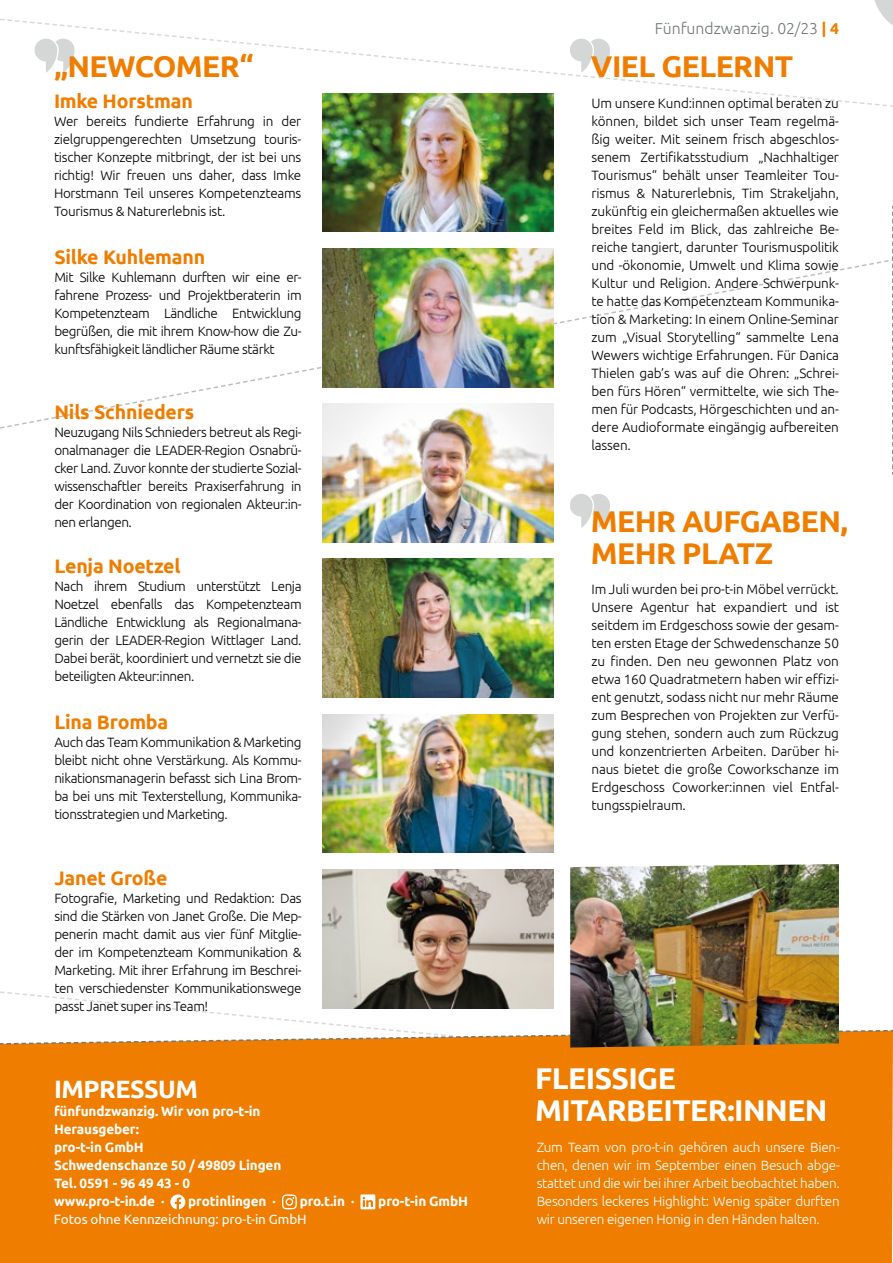
<style>
.page{position:relative;width:893px;height:1263px;background:#fff}
.page>*{position:absolute;margin:0;border:0;box-sizing:border-box;transform-origin:0 0}
.t1{font:700 30px/31.5px "Ubuntu";letter-spacing:-.02em;color:#ef7d00}
.t2{font:700 30px/31.5px "Ubuntu";letter-spacing:-.02em;color:#fff}
.t3{font:700 25.05px "Ubuntu";letter-spacing:-.02em;color:#fff}
.t4{font:700 19.5px "Ubuntu";letter-spacing:-.01em;color:#ef7d00}
.t5{font:300 15.75px "Ubuntu";color:#727777}
.t6{font:300 13.5px/18px "Ubuntu";letter-spacing:-.03em;color:#000;text-align:justify}
.t7{font:300 13.5px/18px "Ubuntu";letter-spacing:-.02em;color:#fff;text-align:justify}
.t8{font:700 13.5px/18px "Ubuntu";letter-spacing:-.01em;color:#fff}
.t9{font:13.5px "Ubuntu";letter-spacing:-.01em;color:#fff}
.s1{font-weight:700;color:#ef7d00}
</style>
<div class="page">
<svg style="left:0;top:43px;width:893px;height:431px"></svg>
<svg style="left:0;top:968px;width:554px;height:61px"></svg>
<svg style="left:891px;top:203px;width:2px;height:272px"></svg>
<svg style="left:872px;top:0;width:21px;height:86px"></svg>
<svg style="left:35px;top:39px;width:40px;height:34px"></svg>
<img style="left:323px;top:93px;width:230px;height:139px">
<img style="left:323px;top:559px;width:230px;height:139px">
<img style="left:323px;top:248px;width:230px;height:139px">
<img style="left:323px;top:714px;width:230px;height:139px">
<img style="left:323px;top:404px;width:230px;height:138px">
<img style="left:323px;top:869px;width:230px;height:139px">
<div style="left:0;top:1029px;width:893px;height:234px;background:#ef7d00"></div>
<svg style="left:170px;top:1194px;width:15px;height:15px"></svg>
<svg style="left:282px;top:1194px;width:15px;height:15px"></svg>
<svg style="left:360px;top:1194px;width:15px;height:15px"></svg>
<svg style="left:570px;top:39px;width:40px;height:34px"></svg>
<svg style="left:570px;top:494px;width:40px;height:34px"></svg>
<img style="left:570px;top:864px;width:269px;height:183px">
<h1 class="t1" style="left:55px;top:50px;width:200px">„NEWCOMER“</h1>
<h3 class="t4" style="left:54px;top:90px;width:140px">Imke Horstman</h3>
<p class="t6" style="left:54px;top:112px;width:249px">Wer bereits fundierte Erfahrung in der zielgruppengerechten Umsetzung touris&shy;tischer Konzepte mitbringt, der ist bei uns richtig! Wir freuen uns daher, dass Imke Horstmann Teil unseres Kompetenzteams Tourismus &amp; Naturerlebnis ist.</p>
<h3 class="t4" style="left:54px;top:245px;width:152px">Silke Kuhlemann</h3>
<p class="t6" style="left:54px;top:267px;width:249px">Mit Silke Kuhlemann durften wir eine er&shy;fahrene Prozess- und Projektberaterin im Kompetenzteam Ländliche Entwicklung begrüßen, die mit ihrem Know-how die Zu&shy;kunftsfähigkeit ländlicher Räume stärkt</p>
<h3 class="t4" style="left:54px;top:400px;width:141px">Nils Schnieders</h3>
<p class="t6" style="left:54px;top:423px;width:249px">Neuzugang Nils Schnieders betreut als Regi&shy;onalmanager die LEADER-Region Osnabrü&shy;cker Land. Zuvor konnte der studierte Sozial&shy;wissenschaftler bereits Praxiserfahrung in der Koordination von regionalen Akteur:in&shy;nen erlangen.</p>
<h3 class="t4" style="left:54px;top:554px;width:128px">Lenja Noetzel</h3>
<p class="t6" style="left:54px;top:577px;width:249px">Nach ihrem Studium unterstützt Lenja Noetzel ebenfalls das Kompetenzteam Ländliche Entwicklung als Regionalmana&shy;gerin der LEADER-Region Wittlager Land.<br>Dabei berät, koordiniert und vernetzt sie die beteiligten Akteur:innen.</p>
<h3 class="t4" style="left:54px;top:710px;width:115px">Lina Bromba</h3>
<p class="t6" style="left:54px;top:733px;width:249px">Auch das Team Kommunikation &amp; Marketing bleibt nicht ohne Verstärkung. Als Kommu&shy;nikationsmanagerin befasst sich Lina Brom&shy;ba bei uns mit Texterstellung, Kommunika&shy;tionsstrategien und Marketing.</p>
<h3 class="t4" style="left:54px;top:866px;width:115px">Janet Große</h3>
<p class="t6" style="left:54px;top:888px;width:249px">Fotografie, Marketing und Redaktion: Das sind die Stärken von Janet Große. Die Mep&shy;penerin macht damit aus vier fünf Mitglie&shy;der im Kompetenzteam Kommunikation &amp; Marketing. Mit ihrer Erfahrung im Beschrei&shy;ten verschiedenster Kommunikationswege passt Janet super ins Team!</p>
<h2 class="t3" style="left:54px;top:1074px;width:146px">IMPRESSUM</h2>
<p class="t8" style="left:54px;top:1102px;width:229px">fünfundzwanzig. Wir von pro-t-in<br>Herausgeber:<br>pro-t-in GmbH<br>Schwedenschanze 50 / 49809 Lingen<br>Tel. 0591 - 96 49 43 - 0 www.pro-t-in.de ·</p>
<p class="t8" style="left:188px;top:1192px;width:89px">protinlingen ·</p>
<p class="t8" style="left:300px;top:1192px;width:56px">pro.t.in ·</p>
<p class="t8" style="left:378px;top:1192px;width:91px">pro-t-in GmbH</p>
<p class="t9" style="left:54px;top:1211px;width:254px">Fotos ohne Kennzeichnung: pro-t-in GmbH</p>
<p class="t5" style="left:655px;top:18px;width:186px">Fünfundzwanzig. 02/23 <span class="s1">| 4</span></p>
<h1 class="t1" style="left:591px;top:50px;width:204px">VIEL GELERNT</h1>
<p class="t6" style="left:591px;top:94px;width:249px">Um unsere Kund:innen optimal beraten zu können, bildet sich unser Team regelmä&shy;ßig weiter. Mit seinem frisch abgeschlos&shy;senem Zertifikatsstudium „Nachhaltiger Tourismus“ behält unser Teamleiter Tou&shy;rismus &amp; Naturerlebnis, Tim Strakeljahn, zukünftig ein gleichermaßen aktuelles wie breites Feld im Blick, das zahlreiche Be&shy;reiche tangiert, darunter Tourismuspolitik und -ökonomie, Umwelt und Klima sowie Kultur und Religion. Andere Schwerpunk&shy;te hatte das Kompetenzteam Kommunika&shy;tion &amp; Marketing: In einem Online-Seminar zum „Visual Storytelling“ sammelte Lena Wewers wichtige Erfahrungen. Für Danica Thielen gab’s was auf die Ohren: „Schrei&shy;ben fürs Hören“ vermittelte, wie sich The&shy;men für Podcasts, Hörgeschichten und an&shy;dere Audioformate eingängig aufbereiten lassen.</p>
<h1 class="t1" style="left:591px;top:506px;width:258px">MEHR AUFGABEN,<br>MEHR PLATZ</h1>
<p class="t6" style="left:591px;top:580px;width:249px">Im Juli wurden bei pro-t-in Möbel verrückt.<br>Unsere Agentur hat expandiert und ist seitdem im Erdgeschoss sowie der gesam&shy;ten ersten Etage der Schwedenschanze 50 zu finden. Den neu gewonnen Platz von etwa 160 Quadratmetern haben wir effizi&shy;ent genutzt, sodass nicht nur mehr Räume zum Besprechen von Projekten zur Verfü&shy;gung stehen, sondern auch zum Rückzug und konzentrierten Arbeiten. Darüber hi&shy;naus bietet die große Coworkschanze im Erdgeschoss Coworker:innen viel Entfal&shy;tungsspielraum.</p>
<h1 class="t2" style="left:535px;top:1062px;width:294px">FLEISSIGE<br>MITARBEITER:INNEN</h1>
<p class="t7" style="left:537px;top:1138px;width:305px">Zum Team von pro-t-in gehören auch unsere Bien&shy;chen, denen wir im September einen Besuch abge&shy;stattet und die wir bei ihrer Arbeit beobachtet haben.<br>Besonders leckeres Highlight: Wenig später durften wir unseren eigenen Honig in den Händen halten.</p>
</div>
